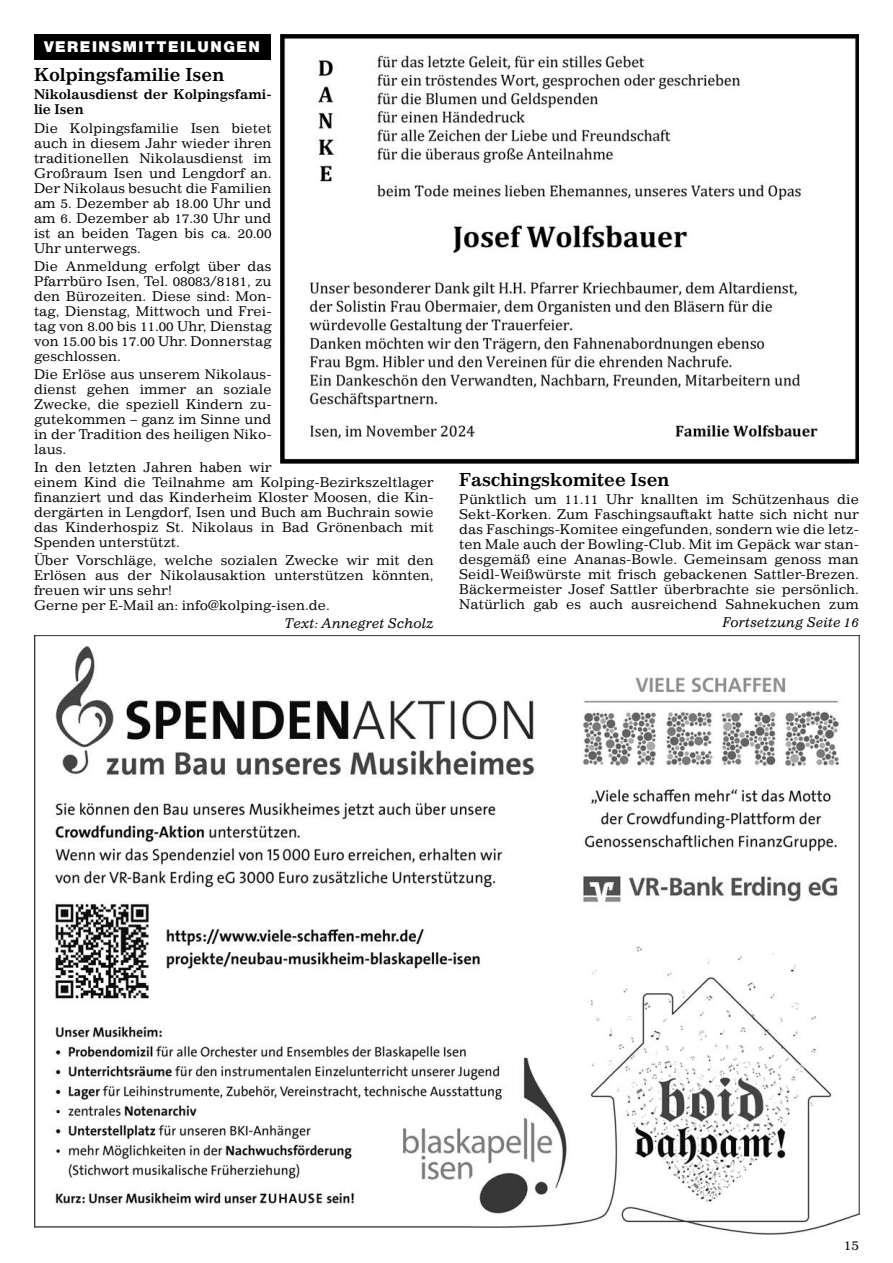
<style>
.page{position:relative;width:893px;height:1263px;background:#fff}
.page>*{position:absolute;margin:0;border:0;box-sizing:border-box;transform-origin:0 0}
.t1{font:700 18px "Impressum";color:#000}
.t2{font:900 15px "Helvetica Neue";letter-spacing:.1em;color:#fff}
.t3{font:13.5px/15px "Impressum";color:#000;text-align:justify}
.t4{font:700 13.5px/15px "Impressum";color:#000}
.t5{font:italic 13.5px "Impressum";color:#000}
</style>
<div class="page">
<img style="left:281px;top:34px;width:578px;height:430px">
<div style="left:34px;top:34px;width:236px;height:26px;background:#000"></div>
<img style="left:34px;top:636px;width:825px;height:598px">
<p class="t2" style="left:44px;top:42px;width:217px">VEREINSMITTEILUNGEN</p>
<h1 class="t1" style="left:34px;top:68px;width:192px">Kolpingsfamilie Isen</h1>
<p class="t4" style="left:34px;top:88px;width:239px">Nikolausdienst der Kolpingsfami&shy;lie Isen</p>
<p class="t3" style="left:34px;top:121px;width:239px">Die Kolpingsfamilie Isen bietet auch in diesem Jahr wieder ihren traditionellen Nikolausdienst im Großraum Isen und Lengdorf an.<br>Der Nikolaus besucht die Familien am 5. Dezember ab 18.00 Uhr und am 6. Dezember ab 17.30 Uhr und ist an beiden Tagen bis ca. 20.00<br>Uhr unterwegs.</p>
<p class="t3" style="left:34px;top:260px;width:239px">Die Anmeldung erfolgt über das Pfarrbüro Isen, Tel. 08083/8181, zu den Bürozeiten. Diese sind: Mon&shy;tag, Dienstag, Mittwoch und Frei&shy;tag von 8.00 bis 11.00 Uhr, Dienstag von 15.00 bis 17.00 Uhr. Donnerstag geschlossen.</p>
<p class="t3" style="left:34px;top:368px;width:239px">Die Erlöse aus unserem Nikolaus&shy;dienst gehen immer an soziale Zwecke, die speziell Kindern zu&shy;gutekommen – ganz im Sinne und in der Tradition des heiligen Niko&shy;laus.</p>
<p class="t3" style="left:34px;top:461px;width:401px;text-align:left">In den letzten Jahren haben wir<br>einem Kind die Teilnahme am Kolping-Bezirkszeltlager finanziert und das Kinderheim Kloster Moosen, die Kin&shy;dergärten in Lengdorf, Isen und Buch am Buchrain sowie das Kinderhospiz St. Nikolaus in Bad Grönenbach mit Spenden unterstützt.</p>
<p class="t3" style="left:34px;top:554px;width:401px;text-align:left">Über Vorschläge, welche sozialen Zwecke wir mit den Erlösen aus der Nikolausaktion unterstützen könnten, freuen wir uns sehr!<br>Gerne per E-Mail an: info@kolping-isen.de.</p>
<p class="t5" style="left:284px;top:618px;width:151px">Text: Annegret Scholz</p>
<h1 class="t1" style="left:459px;top:473px;width:212px">Faschingskomitee Isen</h1>
<p class="t3" style="left:459px;top:493px;width:401px">Pünktlich um 11.11 Uhr knallten im Schützenhaus die Sekt-Korken. Zum Faschingsauftakt hatte sich nicht nur das Faschings-Komitee eingefunden, sondern wie die letz&shy;ten Male auch der Bowling-Club. Mit im Gepäck war stan&shy;desgemäß eine Ananas-Bowle. Gemeinsam genoss man Seidl-Weißwürste mit frisch gebackenen Sattler-Brezen.<br>Bäckermeister Josef Sattler überbrachte sie persönlich.<br>Natürlich gab es auch ausreichend Sahnekuchen zum</p>
<p class="t5" style="left:722px;top:617px;width:138px">Fortsetzung Seite 16</p>
<p class="t3" style="left:844px;top:1238px;width:17px">15</p>
</div>
